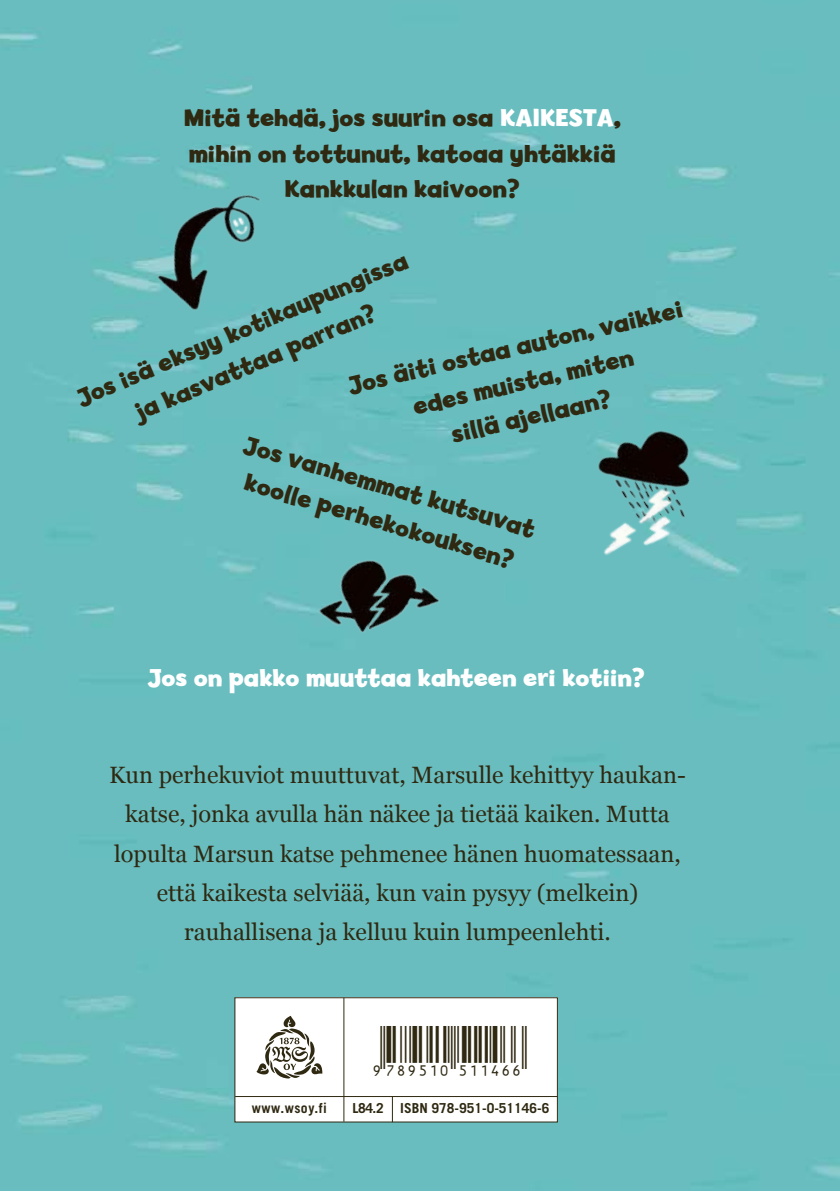
<style>
.page{position:relative;width:840px;height:1191px;background:#fff}
.page>*{position:absolute;margin:0;border:0;box-sizing:border-box;transform-origin:0 0}
.t1{font:49.2px "Viisas EAN Matala";color:#2f2912}
.t2{font:700 25.6px/35.4px "Billy";color:#2f2912;text-align:center}
.t3{font:700 25.6px "Billy";color:#fff}
.t4{font:23.6px/39.4px "Georgia";color:#2f2912;text-align:center}
.t5{font:700 13.8px "Trade Gothic LT Std";color:#2f2912}
.t6{font:700 13.8px "Trade Gothic LT Std";letter-spacing:.035em;color:#2f2912}
.s1{color:#fff}
</style>
<div class="page">
<div style="left:0;top:0;width:839px;height:1191px;background:#69bdbf"></div>
<div style="left:235px;top:997px;width:322px;height:125px;background:#fff"></div>
<hr style="left:343px;top:997px;width:1px;height:124px;background:#2f2912">
<hr style="left:235px;top:1096px;width:322px;height:1px;background:#2f2912">
<svg style="left:392px;top:1097px;width:1px;height:25px"></svg>
<svg style="left:256px;top:1015px;width:66px;height:63px"></svg>
<div style="left:829px;top:57px;width:10px;height:460px;background:#69bdbf"></div>
<div style="left:830px;top:595px;width:9px;height:405px;background:#69bdbf"></div>
<img style="left:507px;top:388px;width:226px;height:211px">
<img style="left:84px;top:143px;width:238px;height:202px">
<img style="left:299px;top:525px;width:157px;height:162px">
<p class="t2" style="left:184px;top:100px;width:438px">Mitä tehdä, jos suurin osa <span class="s1">KAIKESTA</span>, mihin on tottunut, katoaa yhtäkkiä<br>Kankkulan kaivoon?</p>
<p class="t2" style="left:71px;top:383px;width:358px;rotate:-23deg">Jos isä eksyy kotikaupungissa ja kasvattaa parran?</p>
<p class="t2" style="left:344px;top:369px;width:344px;rotate:-13deg">Jos äiti ostaa auton, vaikkei edes muista, miten<br>sillä ajellaan?</p>
<p class="t2" style="left:248px;top:428px;width:304px;rotate:16deg">Jos vanhemmat kutsuvat koolle perhekokouksen?</p>
<p class="t3" style="left:147px;top:662px;width:498px">Jos on pakko muuttaa kahteen eri kotiin?</p>
<p class="t4" style="left:109px;top:754px;width:578px">Kun perhekuviot muuttuvat, Marsulle kehittyy haukan&shy;katse, jonka avulla hän näkee ja tietää kaiken. Mutta lopulta Marsun katse pehmenee hänen huomatessaan, että kaikesta selviää, kun vain pysyy (melkein) rauhallisena ja kelluu kuin lumpeenlehti.</p>
<h1 class="t1" style="left:369px;top:1025px;width:158px">*9789510511466*</h1>
<p class="t6" style="left:252px;top:1099px;width:76px">www.wsoy.fi</p>
<p class="t5" style="left:352px;top:1099px;width:198px">L84.2 ISBN 978-951-0-51146-6</p>
</div>
